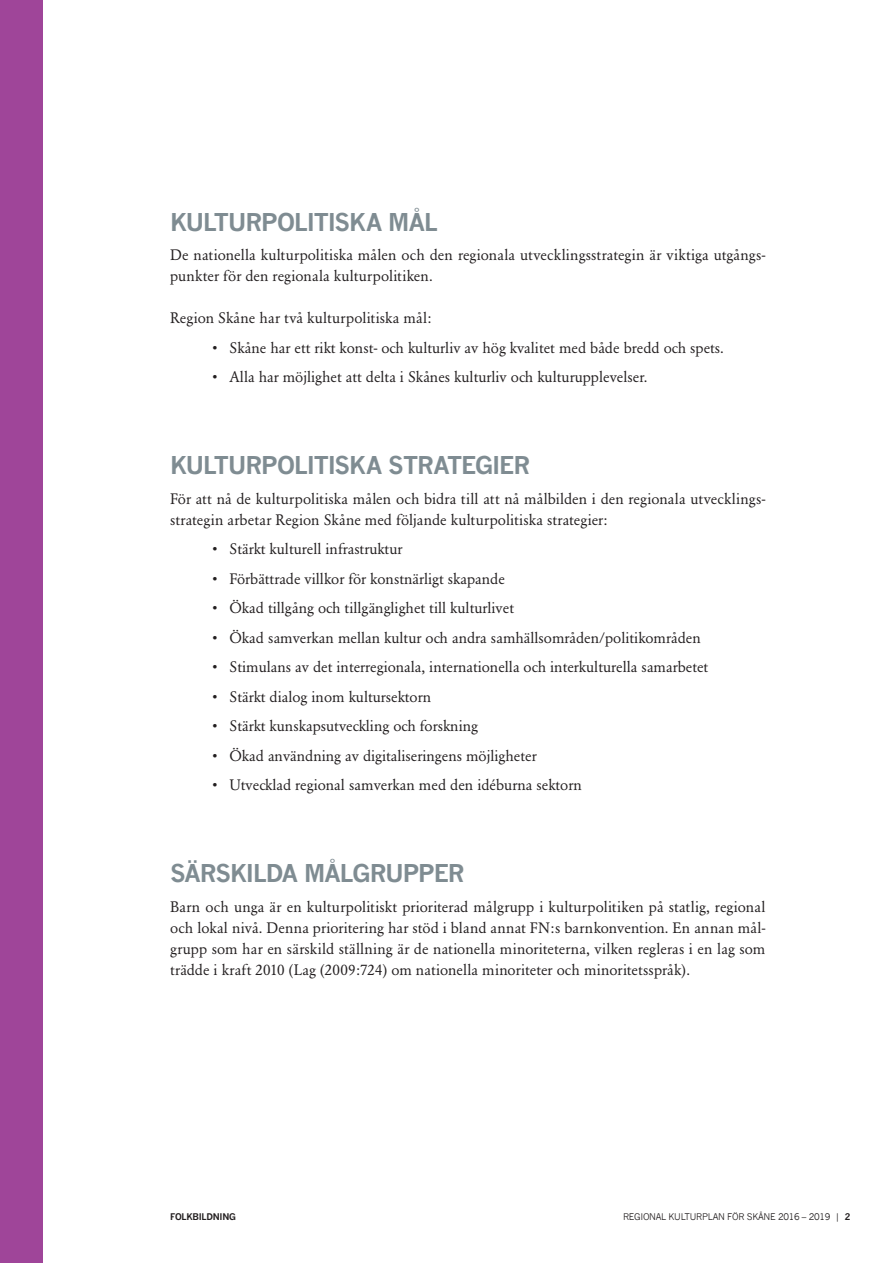
<style>
.page{position:relative;width:893px;height:1263px;background:#fff}
.page>*{position:absolute;margin:0;border:0;box-sizing:border-box;transform-origin:0 0}
._1_1_Rubrik{font:700 24px "News Gothic";letter-spacing:-.045em;color:#7f8c92}
.Brödtext{font:15px/21px "Garamond BE";color:#231f20}
.t1{font:9px "News Gothic";letter-spacing:-.03em;color:#231f20}
.t2{font:700 9px "News Gothic";letter-spacing:-.03em;color:#231f20}
.s1{font-weight:700}
</style>
<div class="page">
<div style="left:0;top:0;width:43px;height:1263px;background:#9f4599"></div>
<p class="_1_1_Rubrik" style="left:170px;top:207px;width:269px">KULTURPOLITISKA MÅL</p>
<p class="Brödtext" style="left:170px;top:245px;width:597px">De nationella kulturpolitiska målen och den regionala utvecklingsstrategin är viktiga utgångs&shy;punkter för den regionala kulturpolitiken.</p>
<p class="Brödtext" style="left:170px;top:308px;width:263px">Region Skåne har två kulturpolitiska mål:</p>
<p class="Brödtext" style="left:213px;top:337px;width:513px">• Skåne har ett rikt konst- och kulturliv av hög kvalitet med både bredd och spets.</p>
<p class="Brödtext" style="left:213px;top:367px;width:436px">• Alla har möjlighet att delta i Skånes kulturliv och kulturupplevelser.</p>
<p class="_1_1_Rubrik" style="left:170px;top:451px;width:361px">KULTURPOLITISKA STRATEGIER</p>
<p class="Brödtext" style="left:170px;top:488px;width:597px">För att nå de kulturpolitiska målen och bidra till att nå målbilden i den regionala utvecklings&shy;strategin arbetar Region Skåne med följande kulturpolitiska strategier:</p>
<p class="Brödtext" style="left:213px;top:539px;width:191px">• Stärkt kulturell infrastruktur</p>
<p class="Brödtext" style="left:213px;top:568px;width:294px">• Förbättrade villkor för konstnärligt skapande</p>
<p class="Brödtext" style="left:213px;top:598px;width:303px">• Ökad tillgång och tillgänglighet till kulturlivet</p>
<p class="Brödtext" style="left:213px;top:627px;width:490px">• Ökad samverkan mellan kultur och andra samhällsområden/politikområden</p>
<p class="Brödtext" style="left:213px;top:657px;width:497px">• Stimulans av det interregionala, internationella och interkulturella samarbetet</p>
<p class="Brödtext" style="left:213px;top:686px;width:220px">• Stärkt dialog inom kultursektorn</p>
<p class="Brödtext" style="left:213px;top:716px;width:267px">• Stärkt kunskapsutveckling och forskning</p>
<p class="Brödtext" style="left:213px;top:745px;width:326px">• Ökad användning av digitaliseringens möjligheter</p>
<p class="Brödtext" style="left:213px;top:775px;width:371px">• Utvecklad regional samverkan med den idéburna sektorn</p>
<p class="_1_1_Rubrik" style="left:170px;top:858px;width:296px">SÄRSKILDA MÅLGRUPPER</p>
<p class="Brödtext" style="left:170px;top:896px;width:597px;text-align:justify">Barn och unga är en kulturpolitiskt prioriterad målgrupp i kulturpolitiken på statlig, regional och lokal nivå. Denna prioritering har stöd i bland annat FN:s barnkonvention. En annan mål&shy;grupp som har en särskild ställning är de nationella minoriteterna, vilken regleras i en lag som trädde i kraft 2010 (Lag (2009:724) om nationella minoriteter och minoritetsspråk).</p>
<p class="t2" style="left:170px;top:1212px;width:67px">FOLKBILDNING</p>
<p class="t1" style="left:623px;top:1212px;width:229px">REGIONAL KULTURPLAN FÖR SKÅNE 2016 – 2019 | <span class="s1">2</span></p>
</div>
